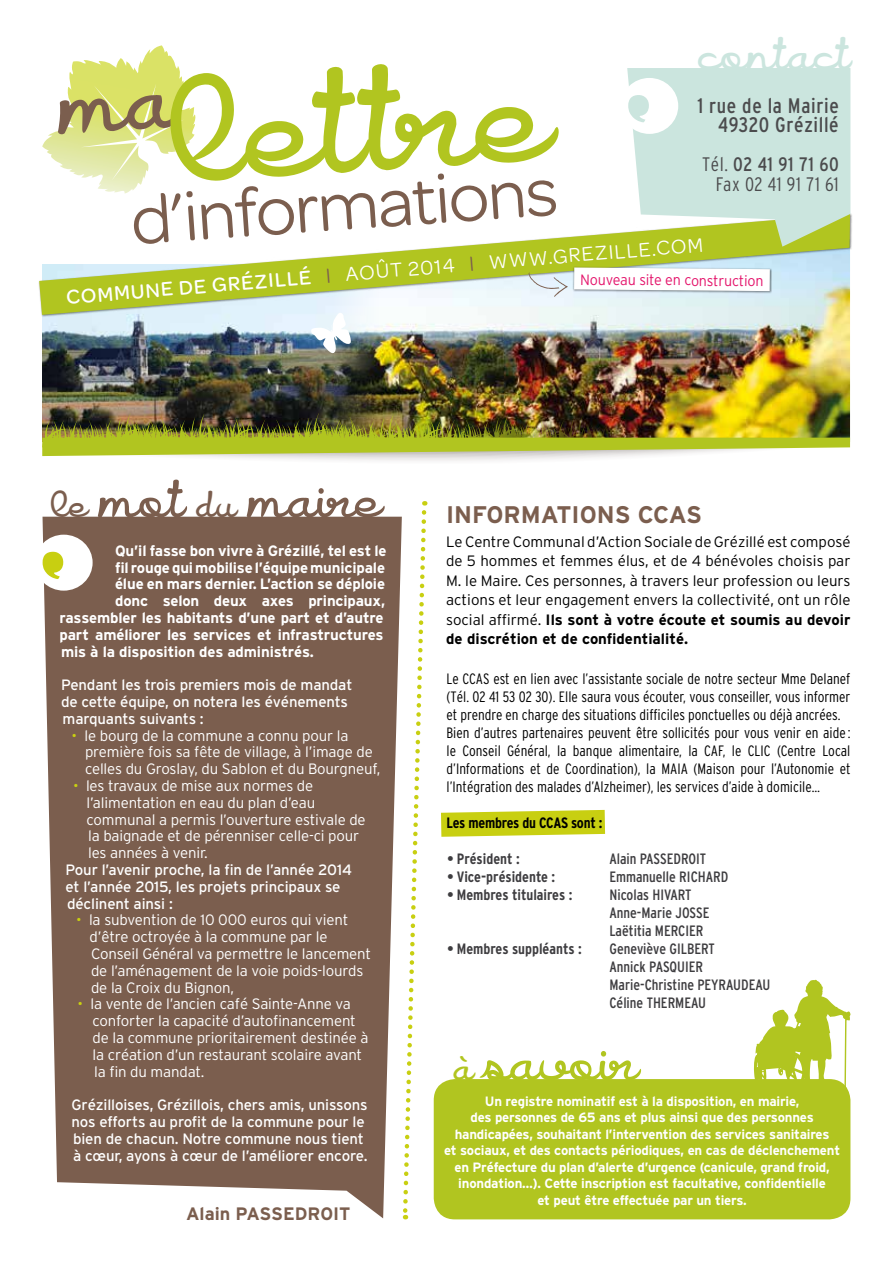
<style>
.page{position:relative;width:893px;height:1263px;background:#fff}
.page>*{position:absolute;margin:0;border:0;box-sizing:border-box;transform-origin:0 0}
.t1{font:151.65px "Icarus Kharma";color:#b1c520}
.t2{font:72px "Omnes";color:#7b5e4e}
.t3{font:54px "Icarus Kharma";color:#7b5e4e}
.t4{font:54px "Icarus Kharma";color:#b1c520}
.t5{font:47.4px "Icarus Kharma";color:#cbe5de}
.t6{font:700 24px "Interstate";color:#7b5e4e}
.t7{font:21px "Omnes";color:#fff}
.t8{font:condensed 21px/19.5px "Interstate";letter-spacing:.03em;color:#4b4b4d;text-align:right}
.t9{font:300 condensed 19.5px/19.5px "Interstate";letter-spacing:.02em;color:#4b4b4d;text-align:right}
.t10{font:700 18px "Interstate";color:#7b5e4e}
.t11{font:300 15px/16.8px "Interstate";letter-spacing:-.01em;color:#fff}
.t12{font:300 condensed 15px/18px "Interstate";color:#000}
.t13{font:15px/16.8px "Interstate";letter-spacing:-.01em;color:#fff}
.t14{font:300 15px/19.5px "Interstate";color:#000;text-align:justify}
.t15{font:700 15px "Interstate";letter-spacing:-.01em;color:#fff}
.t16{font:condensed 15px/18px "Interstate";color:#3e3d40}
.t17{font:700 condensed 15px "Interstate";color:#3e3d40}
.t18{font:300 15px "Interstate";letter-spacing:-.02em;color:#e4146b;scale:.95 1}
.t19{font:700 condensed 15px "Interstate";letter-spacing:-.02em;color:#000}
.t20{font:700 13.5px/16.5px "Interstate";letter-spacing:-.015em;color:#fff;text-align:center}
.s1{font-weight:400}
.s2{font-weight:500}
.s3{color:#7b5e4e}
.s4{font-size:37.5px}
.s5{color:#c8cf11}
.s6{font-weight:700}
</style>
<div class="page">
<img style="left:42px;top:317px;width:290px;height:95px">
<img style="left:332px;top:317px;width:518px;height:95px">
<svg style="left:441px;top:810px;width:164px;height:27px;background:#ced42b"></svg>
<div style="left:38px;top:213px;width:815px;height:104px;background:#000;opacity:.5"></div>
<svg style="left:39px;top:214px;width:811px;height:101px"></svg>
<svg style="left:43px;top:517px;width:358px;height:701px;background:#856b5c"></svg>
<svg style="left:627px;top:68px;width:223px;height:179px;background:#cde4cc"></svg>
<div style="left:35px;top:535px;width:58px;height:56px;background:#fff;border-radius:50%"></div>
<svg style="left:43px;top:552px;width:20px;height:27px"></svg>
<div style="left:434px;top:1079px;width:416px;height:140px;background:#b1c520;border-radius:21px"></div>
<img style="left:42px;top:49px;width:108px;height:145px">
<div style="left:573px;top:266px;width:199px;height:28px;background:#000;opacity:.5"></div>
<svg style="left:574px;top:267px;width:196px;height:24px"></svg>
<svg style="left:528px;top:273px;width:40px;height:24px"></svg>
<svg style="left:753px;top:979px;width:98px;height:113px"></svg>
<img style="left:42px;top:412px;width:808px;height:49px">
<svg style="left:310px;top:312px;width:41px;height:42px"></svg>
<svg style="left:401px;top:501px;width:27px;height:718px"></svg>
<h3 class="t5" style="left:698px;top:28px;width:154px">contact</h3>
<h1 class="t1" style="left:55px;top:54px;width:491px;rotate:-3deg"><sup>ma</sup>lettre</h1>
<h3 class="t8" style="left:698px;top:96px;width:143px">1 rue de la Mairie<br>49320 Grézillé</h3>
<h3 class="t9" style="left:702px;top:155px;width:138px">Tél. <span class="s1">02 41 91 71 60<br></span>Fax 02 41 91 71 61</h3>
<h2 class="t2" style="left:128px;top:172px;width:429px;rotate:-4deg">d’informations</h2>
<h3 class="t7" style="left:65px;top:285px;width:641px;rotate:-5deg"><span class="s2">COMMUNE DE GRÉZILLÉ</span> <span class="s3">l</span> AOÛT 2014 <span class="s3">l</span> WWW.GREZILLE.COM</h3>
<p class="t18" style="left:580px;top:272px;width:194px">Nouveau site en construction</p>
<h3 class="t3" style="left:51px;top:470px;width:331px"><span class="s4">le</span> mot <span class="s4">du</span> maire</h3>
<p class="t15" style="left:115px;top:542px;width:273px">Qu’il fasse bon vivre à Grézillé, tel est le</p>
<p class="t15" style="left:115px;top:559px;width:272px">fil rouge qui mobilise l’équipe municipale</p>
<p class="t15" style="left:115px;top:576px;width:271px">élue en mars dernier. L’action se déploie</p>
<p class="t15" style="left:115px;top:592px;width:272px">donc selon deux axes principaux,</p>
<p class="t15" style="left:60px;top:609px;width:325px">rassembler les habitants d’une part et d’autre</p>
<p class="t15" style="left:60px;top:626px;width:326px">part améliorer les services et infrastructures</p>
<p class="t15" style="left:61px;top:643px;width:254px">mis à la disposition des administrés.</p>
<p class="t13" style="left:61px;top:676px;width:293px">Pendant les trois premiers mois de mandat de cette équipe, on notera les événements marquants suivants :</p>
<p class="t11" style="left:85px;top:727px;width:297px;text-indent:-14px"><span class="s5">•</span> le bourg de la commune a connu pour la première fois sa fête de village, à l’image de celles du Groslay, du Sablon et du Bourgneuf,</p>
<p class="t11" style="left:87px;top:777px;width:281px;text-indent:-14px"><span class="s5">•</span> les travaux de mise aux normes de l’alimentation en eau du plan d’eau communal a permis l’ouverture estivale de la baignade et de pérenniser celle-ci pour les années à venir.</p>
<p class="t13" style="left:66px;top:861px;width:288px">Pour l’avenir proche, la fin de l’année 2014 et l’année 2015, les projets principaux se déclinent ainsi :</p>
<p class="t11" style="left:90px;top:911px;width:283px;text-indent:-14px"><span class="s5">•</span> la subvention de 10 000 euros qui vient d’être octroyée à la commune par le Conseil Général va permettre le lancement de l’aménagement de la voie poids-lourds de la Croix du Bignon,</p>
<p class="t11" style="left:93px;top:995px;width:278px;text-indent:-15px"><span class="s5">•</span> la vente de l’ancien café Sainte-Anne va conforter la capacité d’autofinancement de la commune prioritairement destinée à la création d’un restaurant scolaire avant la fin du mandat.</p>
<p class="t13" style="left:72px;top:1096px;width:298px">Grézilloises, Grézillois, chers amis, unissons nos efforts au profit de la commune pour le bien de chacun. Notre commune nous tient à cœur, ayons à cœur de l’améliorer encore.</p>
<p class="t10" style="left:186px;top:1204px;width:166px">Alain PASSEDROIT</p>
<h3 class="t6" style="left:446px;top:501px;width:257px">INFORMATIONS CCAS</h3>
<p class="t14" style="left:446px;top:531px;width:406px">Le Centre Communal d’Action Sociale de Grézillé est composé de 5 hommes et femmes élus, et de 4 bénévoles choisis par M. le Maire. Ces personnes, à travers leur profession ou leurs actions et leur engagement envers la collectivité, ont un rôle social affirmé. <span class="s6">Ils sont à votre écoute et soumis au devoir de discrétion et de confidentialité.</span></p>
<p class="t12" style="left:446px;top:670px;width:405px">Le CCAS est en lien avec l’assistante sociale de notre secteur Mme Delanef (Tél. 02 41 53 02 30). Elle saura vous écouter, vous conseiller, vous informer et prendre en charge des situations difficiles ponctuelles ou déjà ancrées.<br>Bien d’autres partenaires peuvent être sollicités pour vous venir en aide : le Conseil Général, la banque alimentaire, la CAF, le CLIC (Centre Local d’Informations et de Coordination), la MAIA (Maison pour l’Autonomie et l’Intégration des malades d’Alzheimer), les services d’aide à domicile…</p>
<p class="t19" style="left:446px;top:814px;width:158px">Les membres du CCAS sont :</p>
<p class="t17" style="left:447px;top:850px;width:74px">• Président :</p>
<p class="t16" style="left:609px;top:850px;width:98px">Alain PASSEDROIT</p>
<p class="t17" style="left:447px;top:868px;width:109px">• Vice-présidente :</p>
<p class="t16" style="left:609px;top:868px;width:121px">Emmanuelle RICHARD</p>
<p class="t17" style="left:447px;top:886px;width:126px">• Membres titulaires :</p>
<p class="t16" style="left:609px;top:886px;width:102px">Nicolas HIVART<br>Anne-Marie JOSSE<br>Laëtitia MERCIER</p>
<p class="t17" style="left:447px;top:940px;width:136px">• Membres suppléants :</p>
<p class="t16" style="left:609px;top:940px;width:163px">Geneviève GILBERT<br>Annick PASQUIER<br>Marie-Christine PEYRAUDEAU<br>Céline THERMEAU</p>
<h3 class="t4" style="left:454px;top:1033px;width:185px"><span class="s4">à</span> savoir</h3>
<p class="t20" style="left:444px;top:1093px;width:398px">Un registre nominatif est à la disposition, en mairie,<br>des personnes de 65 ans et plus ainsi que des personnes handicapées, souhaitant l’intervention des services sanitaires<br>et sociaux, et des contacts périodiques, en cas de déclenchement en Préfecture du plan d’alerte d’urgence (canicule, grand froid, inondation…). Cette inscription est facultative, confidentielle<br>et peut être effectuée par un tiers.</p>
</div>
